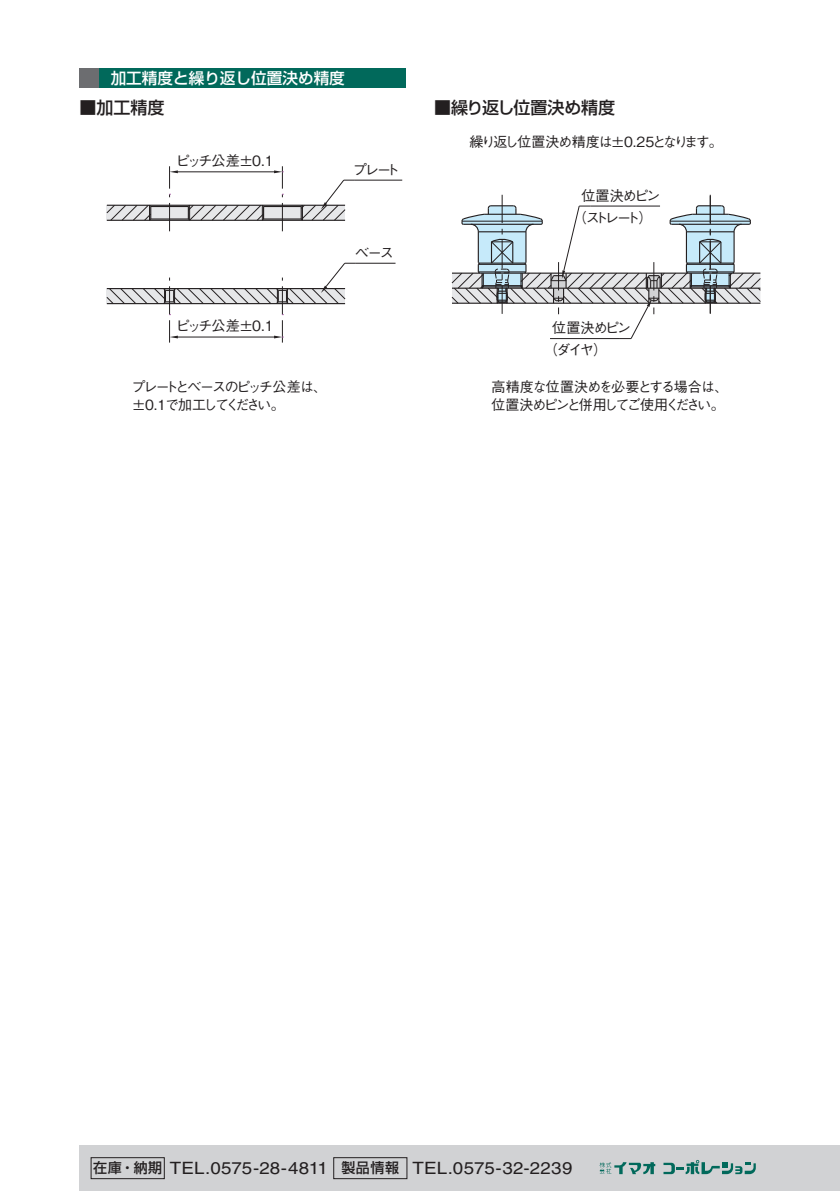
<style>
.page{position:relative;width:840px;height:1191px;background:#fff}
.page>*{position:absolute;margin:0;border:0;box-sizing:border-box;transform-origin:0 0}
.t1{font:17px "Helvetica LT Std";letter-spacing:.005em;color:#231f20;scale:1.1 1}
.t2{font:500 17px "Shin Go Pr 6 N";letter-spacing:-.01em;color:#231f20}
.t3{font:500 15.6px "Shin Go Pr 6 N";color:#fff}
.t4{font:500 14.2px/22.6px "Gothic BBB Pro";letter-spacing:-.155em;color:#231f20}
.t5{font:500 14.2px/21.2px "Gothic BBB Pro";letter-spacing:-.175em;color:#231f20}
.t6{font:500 14px/18px "Gothic BBB Pr 6 N";letter-spacing:-.095em;color:#231f20}
.t7{font:500 14px/18px "Gothic BBB Pr 6 N";letter-spacing:-.13em;color:#231f20}
.t8{font:500 14px "Gothic BBB Pr 6 N";letter-spacing:-.11em;color:#231f20}
.s1{font-family:"Shin Go Pr 6 N";font-weight:500;font-size:14px}
</style>
<div class="page">
<div style="left:79px;top:1145px;width:760px;height:46px;background:#d1d2d4"></div>
<div style="left:91px;top:1157px;width:73px;height:22px;border:1px solid #231f20"></div>
<div style="left:333px;top:1157px;width:74px;height:22px;border:1px solid #231f20"></div>
<svg style="left:599px;top:1162px;width:56px;height:12px"></svg>
<svg style="left:663px;top:1160px;width:92px;height:14px"></svg>
<div style="left:79px;top:68px;width:20px;height:20px;background:#6c6d70"></div>
<div style="left:99px;top:68px;width:306px;height:20px;background:#01695b"></div>
<svg style="left:451px;top:195px;width:309px;height:144px"></svg>
<div style="left:107px;top:205px;width:238px;height:15px;background:#e6e7e9"></div>
<hr style="left:178px;top:171px;width:96px;height:1px;background:#231f20">
<hr style="left:355px;top:180px;width:47px;height:1px;background:#231f20">
<hr style="left:355px;top:263px;width:40px;height:1px;background:#231f20">
<hr style="left:151px;top:218px;width:37px;height:2px;background:#231f20">
<hr style="left:151px;top:206px;width:37px;height:1px;background:#231f20">
<hr style="left:263px;top:218px;width:38px;height:2px;background:#231f20">
<hr style="left:263px;top:206px;width:38px;height:1px;background:#231f20">
<svg style="left:187px;top:204px;width:78px;height:16px"></svg>
<svg style="left:299px;top:179px;width:56px;height:42px"></svg>
<svg style="left:106px;top:204px;width:46px;height:17px"></svg>
<hr style="left:107px;top:220px;width:238px;height:1px;background:#231f20">
<hr style="left:107px;top:205px;width:238px;height:1px;background:#231f20">
<svg style="left:169px;top:166px;width:9px;height:65px"></svg>
<svg style="left:274px;top:166px;width:9px;height:65px"></svg>
<svg style="left:106px;top:262px;width:249px;height:80px"></svg>
<p class="t3" style="left:111px;top:65px;width:235px">加工精度と繰り返し位置決め精度</p>
<p class="t2" style="left:79px;top:94px;width:86px">■加工精度</p>
<p class="t2" style="left:434px;top:94px;width:182px">■繰り返し位置決め精度</p>
<p class="t4" style="left:176px;top:148px;width:99px">ピッチ公差±0.1</p>
<p class="t4" style="left:176px;top:313px;width:99px">ピッチ公差±0.1</p>
<p class="t4" style="left:352px;top:157px;width:48px">プレート</p>
<p class="t4" style="left:355px;top:239px;width:41px">ベース</p>
<p class="t8" style="left:469px;top:131px;width:255px">繰り返し位置決め精度は±0.25となります。</p>
<p class="t5" style="left:572px;top:184px;width:89px;text-indent:9px">位置決めピン（ストレート）</p>
<p class="t4" style="left:543px;top:314px;width:89px;text-indent:9px">位置決めピン（ダイヤ）</p>
<p class="t7" style="left:131px;top:377px;width:197px">プレートとベースのピッチ公差は、±0.1で加工してください。</p>
<p class="t6" style="left:491px;top:376px;width:238px">高精度な位置決めを必要とする場合は、位置決めピンと併用してご使用ください。</p>
<p class="t1" style="left:93px;top:1158px;width:437px"><span class="s1">在庫・納期</span> TEL.0575-28-4811 <span class="s1">製品情報</span> TEL.0575-32-2239</p>
</div>
